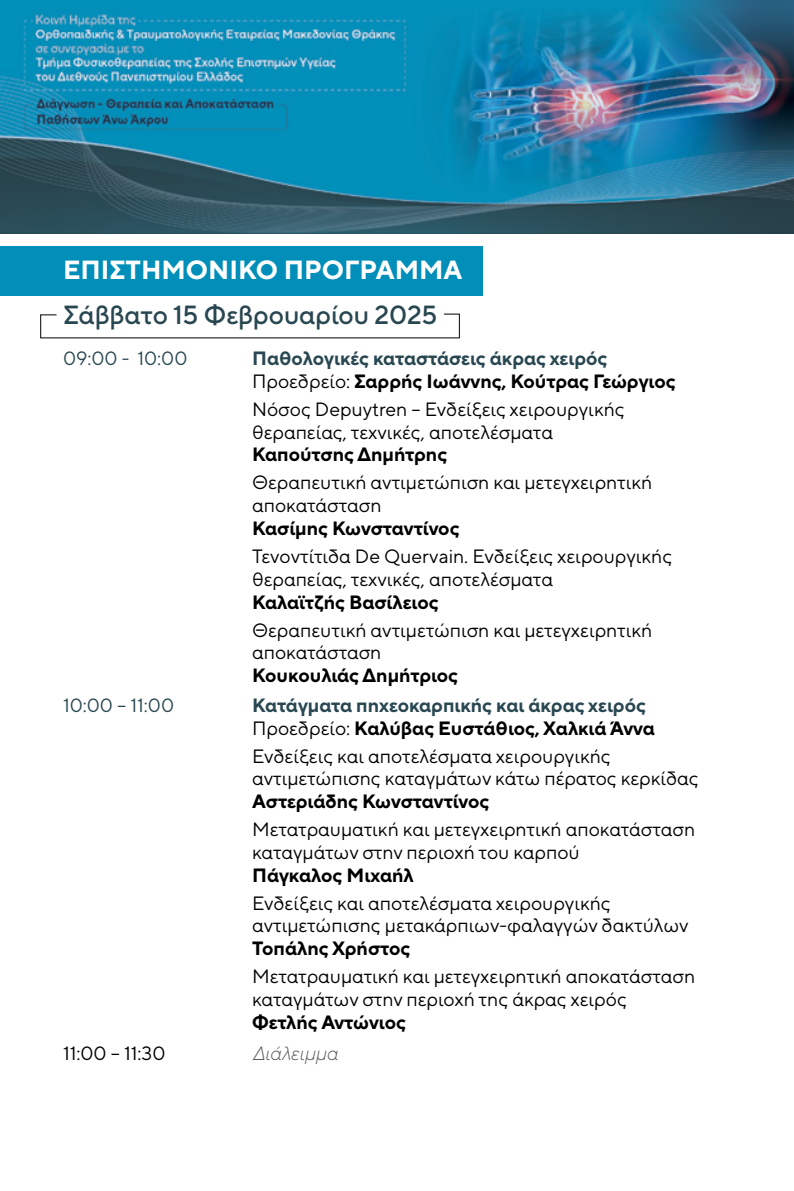
<style>
.page{position:relative;width:794px;height:1191px;background:#fff}
.page>*{position:absolute;margin:0;border:0;box-sizing:border-box;transform-origin:0 0}
.t1{font:500 26.25px "TT Norms Pro";color:#294751}
.t2{font:700 26.25px "TT Norms Pro";color:#fff}
.t3{font:19.25px/22.8px "TT Norms Pro";color:#000}
.t4{font:700 19.25px/22.8px "TT Norms Pro";color:#294751}
.t5{font:700 19.25px "TT Norms Pro";color:#000}
.t6{font:19.25px "TT Norms Pro";color:#294751}
.t7{font:italic 300 19.25px "TT Norms Pro";color:#58595b}
.s1{font-weight:400;color:#000}
.s2{color:#000}
</style>
<div class="page">
<div style="left:0;top:246px;width:482px;height:50px;background:#018fba"></div>
<img style="left:0;top:0;width:794px;height:233px">
<svg style="left:40px;top:314px;width:17px;height:23px"></svg>
<svg style="left:444px;top:314px;width:16px;height:23px"></svg>
<hr style="left:40px;top:337px;width:420px;height:1px;background:#000">
<h1 class="t2" style="left:63px;top:253px;width:401px">ΕΠΙΣΤΗΜΟΝΙΚΟ ΠΡΟΓΡΑΜΜΑ</h1>
<h1 class="t1" style="left:63px;top:298px;width:376px">Σάββατο 15 Φεβρουαρίου 2025</h1>
<p class="t6" style="left:63px;top:346px;width:126px">09:00 - 10:00</p>
<p class="t4" style="left:252px;top:346px;width:425px">Παθολογικές καταστάσεις άκρας χειρός<br><span class="s1">Προεδρείο:</span> <span class="s2">Σαρρής Ιωάννης, Κούτρας Γεώργιος</span></p>
<p class="t3" style="left:252px;top:397px;width:374px">Νόσος Depuytren – Ενδείξεις χειρουργικής θεραπείας, τεχνικές, αποτελέσματα</p>
<p class="t5" style="left:252px;top:442px;width:197px">Καπούτσης Δημήτρης</p>
<p class="t3" style="left:252px;top:471px;width:402px">Θεραπευτική αντιμετώπιση και μετεγχειρητική αποκατάσταση</p>
<p class="t5" style="left:252px;top:515px;width:209px">Κασίμης Κωνσταντίνος</p>
<p class="t3" style="left:252px;top:544px;width:422px">Τενοντίτιδα De Quervain. Ενδείξεις χειρουργικής θεραπείας, τεχνικές, αποτελέσματα</p>
<p class="t5" style="left:252px;top:589px;width:188px">Καλαϊτζής Βασίλειος</p>
<p class="t3" style="left:252px;top:618px;width:402px">Θεραπευτική αντιμετώπιση και μετεγχειρητική αποκατάσταση</p>
<p class="t5" style="left:252px;top:662px;width:207px">Κουκουλιάς Δημήτριος</p>
<p class="t6" style="left:63px;top:693px;width:113px">10:00 – 11:00</p>
<p class="t4" style="left:252px;top:693px;width:404px">Κατάγματα πηχεοκαρπικής και άκρας χειρός<br><span class="s1">Προεδρείο:</span> <span class="s2">Καλύβας Ευστάθιος, Χαλκιά Άννα</span></p>
<p class="t3" style="left:252px;top:744px;width:448px">Ενδείξεις και αποτελέσματα χειρουργικής αντιμετώπισης καταγμάτων κάτω πέρατος κερκίδας</p>
<p class="t5" style="left:252px;top:788px;width:239px">Αστεριάδης Κωνσταντίνος</p>
<p class="t3" style="left:252px;top:817px;width:444px">Μετατραυματική και μετεγχειρητική αποκατάσταση καταγμάτων στην περιοχή του καρπού</p>
<p class="t5" style="left:252px;top:862px;width:163px">Πάγκαλος Μιχαήλ</p>
<p class="t3" style="left:252px;top:891px;width:438px">Ενδείξεις και αποτελέσματα χειρουργικής αντιμετώπισης μετακάρπιων-φαλαγγών δακτύλων</p>
<p class="t5" style="left:252px;top:935px;width:160px">Τοπάλης Χρήστος</p>
<p class="t3" style="left:252px;top:964px;width:444px">Μετατραυματική και μετεγχειρητική αποκατάσταση καταγμάτων στην περιοχή της άκρας χειρός</p>
<p class="t5" style="left:252px;top:1009px;width:155px">Φετλής Αντώνιος</p>
<p class="t3" style="left:63px;top:1041px;width:104px">11:00 – 11:30</p>
<p class="t7" style="left:252px;top:1041px;width:87px">Διάλειμμα</p>
</div>
